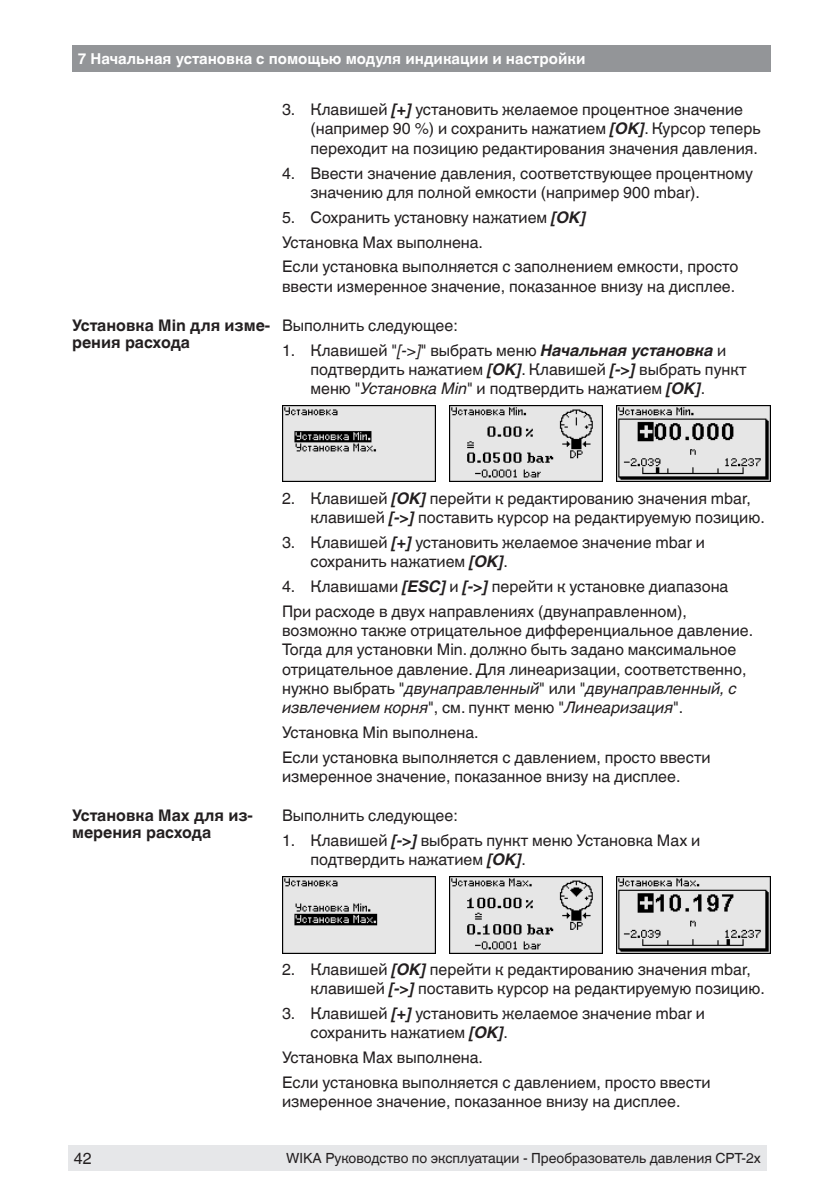
<style>
.page{position:relative;width:840px;height:1191px;background:#fff}
.page>*{position:absolute;margin:0;border:0;box-sizing:border-box;transform-origin:0 0}
.schritt_normal{font:16px/19.2px "Helvetica Linotype";color:#231f20}
.absatz_normal{font:16px/19.2px "Helvetica Linotype";color:#231f20}
.marginaltext{font:700 16px/17px "Helvetica Linotype";color:#231f20}
.absatz_normal_margin{font:16px "Helvetica Linotype";color:#231f20}
.K1_Wika{font:700 15px "Helvetica Linotype";color:#fff}
.Fuss_F_right{font:14px "Helvetica Linotype";color:#231f20}
.s1{font-weight:700;font-style:italic}
.s2{font-style:italic}
</style>
<div class="page">
<div style="left:68px;top:1145px;width:43px;height:26px;background:#e6e7e9"></div>
<div style="left:72px;top:45px;width:697px;height:27px;background:#939598"></div>
<div style="left:111px;top:1145px;width:655px;height:26px;background:#e6e7e9"></div>
<img style="left:282px;top:405px;width:153px;height:77px">
<img style="left:449px;top:405px;width:153px;height:77px">
<img style="left:616px;top:405px;width:153px;height:77px">
<img style="left:282px;top:876px;width:153px;height:77px">
<img style="left:449px;top:876px;width:153px;height:77px">
<img style="left:616px;top:876px;width:153px;height:77px">
<p class="K1_Wika" style="left:78px;top:50px;width:509px">7 Начальная установка с помощью модуля индикации и настройки</p>
<p class="marginaltext" style="left:72px;top:317px;width:199px">Установка Min для изме&shy;рения расхода</p>
<p class="schritt_normal" style="left:310px;top:100px;width:451px;text-indent:-28px">3. Клавишей <span class="s1">[+]</span> установить желаемое процентное значение (например 90 %) и сохранить нажатием <span class="s1">[OK]</span>. Курсор теперь переходит на позицию редактирования значения давления.</p>
<p class="schritt_normal" style="left:310px;top:163px;width:444px;text-indent:-28px">4. Ввести значение давления, соответствующее процентному значению для полной емкости (например 900 mbar).</p>
<p class="schritt_normal" style="left:282px;top:207px;width:305px">5. Сохранить установку нажатием <span class="s1">[OK]</span></p>
<p class="absatz_normal" style="left:282px;top:232px;width:202px">Установка Max выполнена.</p>
<p class="absatz_normal" style="left:282px;top:257px;width:457px">Если установка выполняется с заполнением емкости, просто ввести измеренное значение, показанное внизу на дисплее.</p>
<p class="absatz_normal_margin" style="left:282px;top:316px;width:177px">Выполнить следующее:</p>
<p class="schritt_normal" style="left:310px;top:340px;width:437px;text-indent:-28px">1. Клавишей "<span class="s2">[-&gt;]</span>" выбрать меню <span class="s1">Начальная установка</span> и подтвердить нажатием <span class="s1">[OK]</span>. Клавишей <span class="s1">[-&gt;]</span> выбрать пункт меню "<span class="s2">Установка Min</span>" и подтвердить нажатием <span class="s1">[OK]</span>.</p>
<p class="marginaltext" style="left:72px;top:807px;width:182px">Установка Max для из&shy;мерения расхода</p>
<p class="schritt_normal" style="left:310px;top:489px;width:455px;text-indent:-28px">2. Клавишей <span class="s1">[OK]</span> перейти к редактированию значения mbar, клавишей <span class="s1">[-&gt;]</span> поставить курсор на редактируемую позицию.</p>
<p class="schritt_normal" style="left:310px;top:533px;width:396px;text-indent:-28px">3. Клавишей <span class="s1">[+]</span> установить желаемое значение mbar и сохранить нажатием <span class="s1">[OK]</span>.</p>
<p class="schritt_normal" style="left:282px;top:577px;width:447px">4. Клавишами <span class="s1">[ESC]</span> и <span class="s1">[-&gt;]</span> перейти к установке диапазона</p>
<p class="absatz_normal" style="left:282px;top:602px;width:472px">При расходе в двух направлениях (двунаправленном), возможно также отрицательное дифференциальное давление.<br>Тогда для установки Min. должно быть задано максимальное отрицательное давление. Для линеаризации, соответственно, нужно выбрать "<span class="s2">двунаправленный</span>" или "<span class="s2">двунаправленный, с извлечением корня</span>", см. пункт меню "<span class="s2">Линеаризация</span>".</p>
<p class="absatz_normal" style="left:282px;top:722px;width:198px">Установка Min выполнена.</p>
<p class="absatz_normal" style="left:282px;top:747px;width:430px">Если установка выполняется с давлением, просто ввести измеренное значение, показанное внизу на дисплее.</p>
<p class="absatz_normal_margin" style="left:282px;top:806px;width:177px">Выполнить следующее:</p>
<p class="schritt_normal" style="left:310px;top:830px;width:391px;text-indent:-28px">1. Клавишей <span class="s1">[-&gt;]</span> выбрать пункт меню Установка Max и подтвердить нажатием <span class="s1">[OK]</span>.</p>
<p class="absatz_normal" style="left:74px;top:1149px;width:19px">42</p>
<p class="schritt_normal" style="left:310px;top:960px;width:455px;text-indent:-28px">2. Клавишей <span class="s1">[OK]</span> перейти к редактированию значения mbar, клавишей <span class="s1">[-&gt;]</span> поставить курсор на редактируемую позицию.</p>
<p class="schritt_normal" style="left:310px;top:1004px;width:396px;text-indent:-28px">3. Клавишей <span class="s1">[+]</span> установить желаемое значение mbar и сохранить нажатием <span class="s1">[OK]</span>.</p>
<p class="absatz_normal" style="left:282px;top:1048px;width:202px">Установка Max выполнена.</p>
<p class="absatz_normal" style="left:282px;top:1073px;width:430px">Если установка выполняется с давлением, просто ввести измеренное значение, показанное внизу на дисплее.</p>
<p class="Fuss_F_right" style="left:286px;top:1150px;width:476px">WIKA Руководство по эксплуатации - Преобразователь давления CPT-2x</p>
</div>
